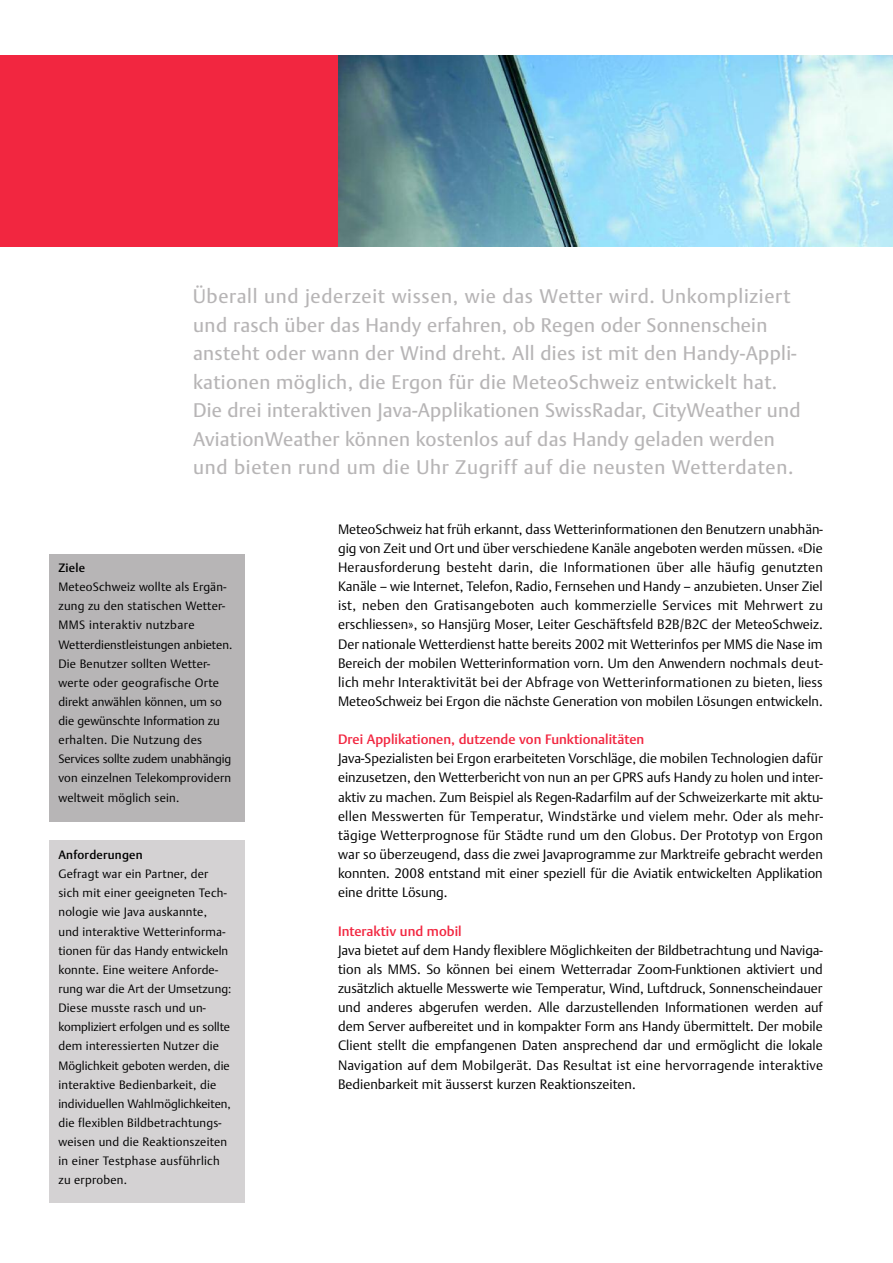
<style>
.page{position:relative;width:893px;height:1263px;background:#fff}
.page>*{position:absolute;margin:0;border:0;box-sizing:border-box;transform-origin:0 0}
.t1{font:19.5px/28.5px "DTL Argo T";letter-spacing:.015em;color:#b7b5b6}
.t2{font:300 13.5px/19.2px "DTL Argo T";color:#000;text-align:justify}
.t3{font:500 13.5px "DTL Argo T";color:#f22640}
.t4{font:300 12px/19.2px "DTL Argo T";letter-spacing:.015em;color:#000}
.t5{font:500 12px "DTL Argo T";letter-spacing:.015em;color:#000}
</style>
<div class="page">
<div style="left:49px;top:841px;width:195px;height:362px;background:#d4d2d3"></div>
<div style="left:49px;top:554px;width:195px;height:267px;background:#b7b5b6"></div>
<div style="left:0;top:55px;width:338px;height:192px;background:#f22640"></div>
<img style="left:338px;top:55px;width:555px;height:192px">
<p class="t1" style="left:193px;top:282px;width:609px">Überall und jederzeit wissen, wie das Wetter wird. Unkompliziert und rasch über das Handy erfahren, ob Regen oder Sonnenschein ansteht oder wann der Wind dreht. All dies ist mit den Handy-Appli&shy;kationen möglich, die Ergon für die MeteoSchweiz entwickelt hat.<br>Die drei interaktiven Java-Applikationen SwissRadar, CityWeather und AviationWeather können kostenlos auf das Handy geladen werden und bieten rund um die Uhr Zugriff auf die neusten Wetterdaten.</p>
<p class="t5" style="left:58px;top:561px;width:28px">Ziele</p>
<p class="t4" style="left:58px;top:577px;width:175px">MeteoSchweiz wollte als Ergän&shy;zung zu den statischen Wetter-<br>MMS interaktiv nutzbare<br>Wetterdienstleistungen anbieten.<br>Die Benutzer sollten Wetter&shy;werte oder geografische Orte direkt anwählen können, um so die gewünschte Information zu erhalten. Die Nutzung des<br>Services sollte zudem unabhängig von einzelnen Telekomprovidern weltweit möglich sein.</p>
<p class="t5" style="left:58px;top:848px;width:86px">Anforderungen</p>
<p class="t4" style="left:58px;top:864px;width:175px">Gefragt war ein Partner, der sich mit einer geeigneten Tech&shy;nologie wie Java auskannte,<br>und interaktive Wetterinforma&shy;tionen für das Handy entwickeln konnte. Eine weitere Anforde&shy;rung war die Art der Umsetzung:<br>Diese musste rasch und un&shy;kompliziert erfolgen und es sollte dem interessierten Nutzer die<br>Möglichkeit geboten werden, die interaktive Bedienbarkeit, die individuellen Wahlmöglichkeiten, die flexiblen Bildbetrachtungs&shy;weisen und die Reaktionszeiten in einer Testphase ausführlich zu erproben.</p>
<p class="t2" style="left:338px;top:519px;width:486px">MeteoSchweiz hat früh erkannt, dass Wetterinformationen den Benutzern unabhän&shy;gig von Zeit und Ort und über verschiedene Kanäle angeboten werden müssen. «Die Herausforderung besteht darin, die Informationen über alle häufig genutzten Kanäle – wie Internet, Telefon, Radio, Fernsehen und Handy – anzubieten. Unser Ziel ist, neben den Gratisangeboten auch kommerzielle Services mit Mehrwert zu erschliessen», so Hansjürg Moser, Leiter Geschäftsfeld B2B/B2C der MeteoSchweiz.<br>Der nationale Wetterdienst hatte bereits 2002 mit Wetterinfos per MMS die Nase im Bereich der mobilen Wetterinformation vorn. Um den Anwendern nochmals deut&shy;lich mehr Interaktivität bei der Abfrage von Wetterinformationen zu bieten, liess MeteoSchweiz bei Ergon die nächste Generation von mobilen Lösungen entwickeln.</p>
<p class="t3" style="left:338px;top:732px;width:308px">Drei Applikationen, dutzende von Funktionalitäten</p>
<p class="t2" style="left:338px;top:749px;width:487px">Java-Spezialisten bei Ergon erarbeiteten Vorschläge, die mobilen Technologien dafür einzusetzen, den Wetterbericht von nun an per GPRS aufs Handy zu holen und inter&shy;aktiv zu machen. Zum Beispiel als Regen-Radarfilm auf der Schweizerkarte mit aktu&shy;ellen Messwerten für Temperatur, Windstärke und vielem mehr. Oder als mehr&shy;tägige Wetterprognose für Städte rund um den Globus. Der Prototyp von Ergon war so überzeugend, dass die zwei Javaprogramme zur Marktreife gebracht werden konnten. 2008 entstand mit einer speziell für die Aviatik entwickelten Applikation eine dritte Lösung.</p>
<p class="t3" style="left:338px;top:923px;width:125px">Interaktiv und mobil</p>
<p class="t2" style="left:338px;top:940px;width:486px">Java bietet auf dem Handy flexiblere Möglichkeiten der Bildbetrachtung und Naviga&shy;tion als MMS. So können bei einem Wetterradar Zoom-Funktionen aktiviert und zusätzlich aktuelle Messwerte wie Temperatur, Wind, Luftdruck, Sonnenscheindauer und anderes abgerufen werden. Alle darzustellenden Informationen werden auf dem Server aufbereitet und in kompakter Form ans Handy übermittelt. Der mobile Client stellt die empfangenen Daten ansprechend dar und ermöglicht die lokale Navigation auf dem Mobilgerät. Das Resultat ist eine hervorragende interaktive Bedienbarkeit mit äusserst kurzen Reaktionszeiten.</p>
</div>
